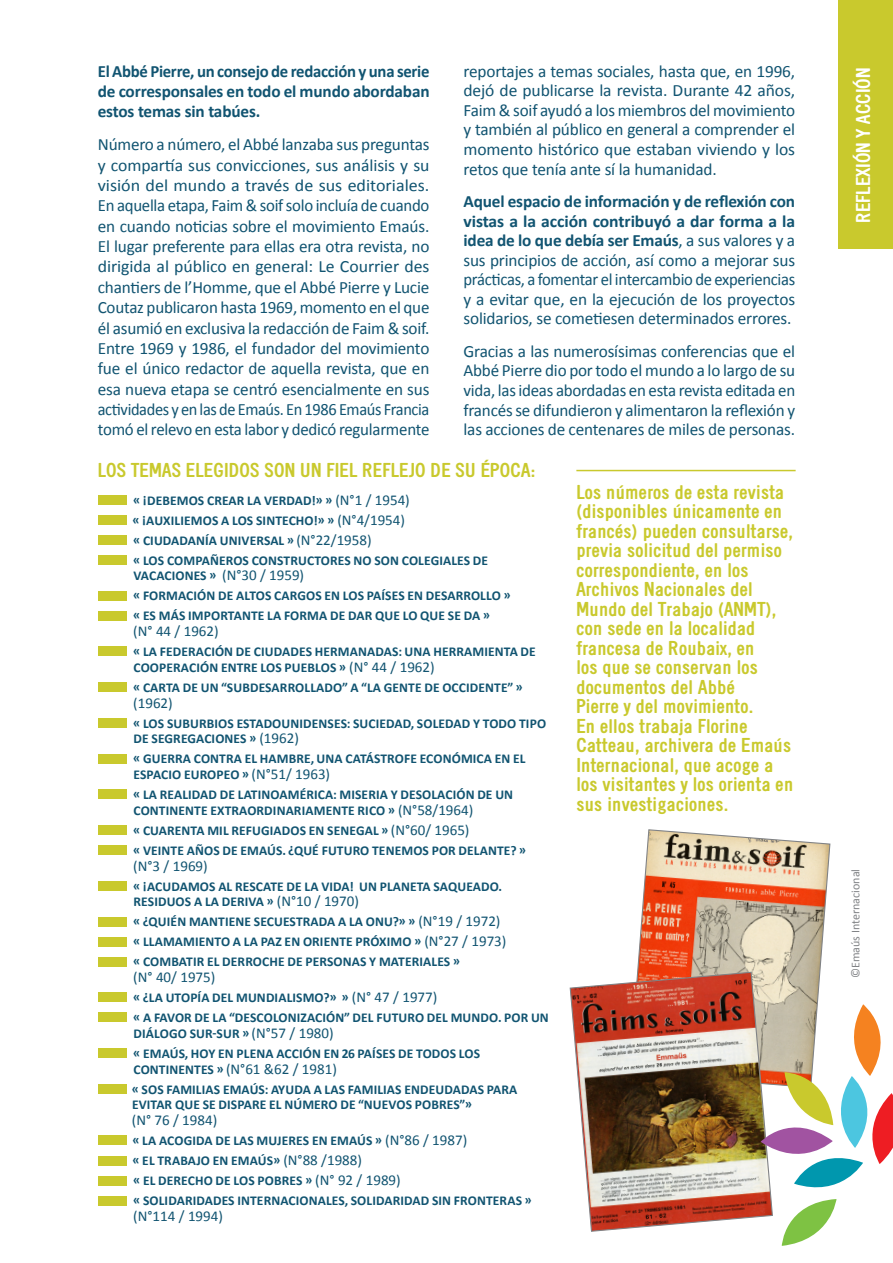
<style>
.page{position:relative;width:893px;height:1263px;background:#fff}
.page>*{position:absolute;margin:0;border:0;box-sizing:border-box;transform-origin:0 0}
.t1{font:700 19.5px/19.5px "Emmaus";color:#c9c92d}
.t2{font:700 19.5px "Emmaus";letter-spacing:-.01em;color:#fff}
.t3{font:17.25px/19.6px "Calibri";letter-spacing:-.01em;color:#115471;text-align:justify}
.t4{font:700 17.25px/20.4px "Calibri";letter-spacing:-.01em;color:#115471;text-align:justify}
.t5{font:15px "Calibri";color:#115471}
.t6{font:700 13.5px/15.8px "Calibri";letter-spacing:.01em;color:#115471}
.t7{font:12px "Calibri";color:#808285}
.s1{font-weight:700}
.s2{font-weight:400;font-size:15px}
.s3{font-weight:700;font-size:13.5px}
</style>
<div class="page">
<div style="left:839px;top:0;width:54px;height:248px;background:#c9c92d"></div>
<div style="left:98px;top:495px;width:28px;height:9px;background:#c9c92d"></div>
<div style="left:98px;top:515px;width:28px;height:9px;background:#c9c92d"></div>
<div style="left:98px;top:535px;width:28px;height:9px;background:#c9c92d"></div>
<div style="left:98px;top:555px;width:28px;height:9px;background:#c9c92d"></div>
<div style="left:98px;top:591px;width:28px;height:9px;background:#c9c92d"></div>
<div style="left:98px;top:611px;width:28px;height:9px;background:#c9c92d"></div>
<div style="left:98px;top:647px;width:28px;height:9px;background:#c9c92d"></div>
<div style="left:98px;top:682px;width:28px;height:10px;background:#c9c92d"></div>
<div style="left:98px;top:718px;width:28px;height:9px;background:#c9c92d"></div>
<div style="left:98px;top:754px;width:28px;height:9px;background:#c9c92d"></div>
<div style="left:98px;top:790px;width:28px;height:9px;background:#c9c92d"></div>
<div style="left:98px;top:825px;width:28px;height:10px;background:#c9c92d"></div>
<div style="left:98px;top:845px;width:28px;height:10px;background:#c9c92d"></div>
<div style="left:98px;top:881px;width:28px;height:9px;background:#c9c92d"></div>
<div style="left:98px;top:917px;width:28px;height:9px;background:#c9c92d"></div>
<div style="left:98px;top:937px;width:28px;height:9px;background:#c9c92d"></div>
<div style="left:98px;top:957px;width:28px;height:9px;background:#c9c92d"></div>
<div style="left:98px;top:993px;width:28px;height:9px;background:#c9c92d"></div>
<div style="left:98px;top:1013px;width:28px;height:9px;background:#c9c92d"></div>
<div style="left:98px;top:1048px;width:28px;height:10px;background:#c9c92d"></div>
<div style="left:98px;top:1084px;width:28px;height:9px;background:#c9c92d"></div>
<div style="left:98px;top:1136px;width:28px;height:9px;background:#c9c92d"></div>
<div style="left:98px;top:1156px;width:28px;height:9px;background:#c9c92d"></div>
<div style="left:98px;top:1176px;width:28px;height:9px;background:#c9c92d"></div>
<div style="left:98px;top:1196px;width:28px;height:9px;background:#c9c92d"></div>
<svg style="left:637px;top:829px;width:194px;height:175px;background:#d8a98d"></svg>
<img style="left:569px;top:971px;width:204px;height:261px">
<hr style="left:576px;top:470px;width:220px;height:1px;background:#c9c92d">
<svg style="left:761px;top:1004px;width:132px;height:242px"></svg>
<p class="t4" style="left:98px;top:60px;width:333px">El Abbé Pierre, un consejo de redacción y una serie de corresponsales en todo el mundo abordaban estos temas sin tabúes.</p>
<p class="t3" style="left:98px;top:135px;width:333px;line-height:20.4px">Número a número, el Abbé lanzaba sus preguntas y compartía sus convicciones, sus análisis y su visión del mundo a través de sus editoriales.<br>En aquella etapa, Faim &amp; soif solo incluía de cuando en cuando noticias sobre el movimiento Emaús.<br>El lugar preferente para ellas era otra revista, no dirigida al público en general: Le Courrier des chantiers de l’Homme, que el Abbé Pierre y Lucie Coutaz publicaron hasta 1969, momento en el que él asumió en exclusiva la redacción de Faim &amp; soif.<br>Entre 1969 y 1986, el fundador del movimiento fue el único redactor de aquella revista, que en esa nueva etapa se centró esencialmente en sus actividades y en las de Emaús. En 1986 Emaús Francia tomó el relevo en esta labor y dedicó regularmente</p>
<p class="t3" style="left:463px;top:61px;width:333px">reportajes a temas sociales, hasta que, en 1996, dejó de publicarse la revista. Durante 42 años, Faim &amp; soif ayudó a los miembros del movimiento y también al público en general a comprender el momento histórico que estaban viviendo y los retos que tenía ante sí la humanidad.</p>
<p class="t3" style="left:463px;top:191px;width:333px"><span class="s1">Aquel espacio de información y de reflexión con vistas a la acción contribuyó a dar forma a la idea de lo que debía ser Emaús</span>, a sus valores y a sus principios de acción, así como a mejorar sus prácticas, a fomentar el intercambio de experiencias y a evitar que, en la ejecución de los proyectos solidarios, se cometiesen determinados errores.</p>
<p class="t3" style="left:463px;top:341px;width:333px">Gracias a las numerosísimas conferencias que el Abbé Pierre dio por todo el mundo a lo largo de su vida, las ideas abordadas en esta revista editada en francés se difundieron y alimentaron la reflexión y las acciones de centenares de miles de personas.</p>
<p class="t1" style="left:98px;top:460px;width:439px">LOS TEMAS ELEGIDOS SON UN FIEL REFLEJO DE SU ÉPOCA:</p>
<p class="t1" style="left:576px;top:482px;width:219px">Los números de esta revista (disponibles únicamente en francés) pueden consultarse, previa solicitud del permiso correspondiente, en los<br>Archivos Nacionales del<br>Mundo del Trabajo (ANMT), con sede en la localidad francesa de Roubaix, en<br>los que se conservan los documentos del Abbé<br>Pierre y del movimiento.<br>En ellos trabaja Florine<br>Catteau, archivera de Emaús<br>Internacional, que acoge a los visitantes y los orienta en sus investigaciones.</p>
<p class="t6" style="left:133px;top:491px;width:278px">« ¡DEBEMOS CREAR LA VERDAD!» » <span class="s2">(N°1 / 1954)</span></p>
<p class="t6" style="left:133px;top:511px;width:274px">« ¡AUXILIEMOS A LOS SINTECHO!» » <span class="s2">(N°4/1954)</span></p>
<p class="t6" style="left:133px;top:531px;width:240px">« CIUDADANÍA UNIVERSAL » <span class="s2">(N°22/1958)</span></p>
<p class="t6" style="left:133px;top:551px;width:356px">« LOS COMPAÑEROS CONSTRUCTORES NO SON COLEGIALES DE<br>VACACIONES » <span class="s2">(N°30 / 1959)</span></p>
<p class="t6" style="left:133px;top:587px;width:379px">« FORMACIÓN DE ALTOS CARGOS EN LOS PAÍSES EN DESARROLLO »</p>
<p class="t6" style="left:133px;top:607px;width:358px">« ES MÁS IMPORTANTE LA FORMA DE DAR QUE LO QUE SE DA »</p>
<p class="t5" style="left:133px;top:621px;width:87px">(N° 44 / 1962)</p>
<p class="t6" style="left:133px;top:643px;width:404px">« LA FEDERACIÓN DE CIUDADES HERMANADAS: UNA HERRAMIENTA DE<br>COOPERACIÓN ENTRE LOS PUEBLOS » <span class="s2">(N° 44 / 1962)</span></p>
<p class="t6" style="left:133px;top:679px;width:391px">« CARTA DE UN “SUBDESARROLLADO” A “LA GENTE DE OCCIDENTE” »</p>
<p class="t5" style="left:133px;top:693px;width:41px">(1962)</p>
<p class="t6" style="left:133px;top:714px;width:414px">« LOS SUBURBIOS ESTADOUNIDENSES: SUCIEDAD, SOLEDAD Y TODO TIPO<br>DE SEGREGACIONES » <span class="s2">(1962)</span></p>
<p class="t6" style="left:133px;top:750px;width:394px">« GUERRA CONTRA EL HAMBRE, UNA CATÁSTROFE ECONÓMICA EN EL<br>ESPACIO EUROPEO » <span class="s2">(N°51/ 1963)</span></p>
<p class="t6" style="left:133px;top:786px;width:381px">« LA REALIDAD DE LATINOAMÉRICA: MISERIA Y DESOLACIÓN DE UN<br>CONTINENTE EXTRAORDINARIAMENTE RICO » <span class="s2">(N°58/1964)</span></p>
<p class="t6" style="left:133px;top:822px;width:338px">« CUARENTA MIL REFUGIADOS EN SENEGAL » <span class="s2">(N°60/ 1965)</span></p>
<p class="t6" style="left:133px;top:842px;width:394px">« VEINTE AÑOS DE EMAÚS. ¿QUÉ FUTURO TENEMOS POR DELANTE? »</p>
<p class="t5" style="left:133px;top:856px;width:76px">(N°3 / 1969)</p>
<p class="t6" style="left:133px;top:877px;width:370px">« ¡ACUDAMOS AL RESCATE DE LA VIDA! UN PLANETA SAQUEADO.<br>RESIDUOS A LA DERIVA » <span class="s2">(N°10 / 1970)</span></p>
<p class="t6" style="left:133px;top:913px;width:369px">« ¿QUIÉN MANTIENE SECUESTRADA A LA ONU?» » <span class="s2">(N°19 / 1972)</span></p>
<p class="t6" style="left:133px;top:933px;width:375px">« LLAMAMIENTO A LA PAZ EN ORIENTE PRÓXIMO » <span class="s2">(N°27 / 1973)</span></p>
<p class="t6" style="left:133px;top:953px;width:328px">« COMBATIR EL DERROCHE DE PERSONAS Y MATERIALES »</p>
<p class="t5" style="left:133px;top:968px;width:84px">(N° 40/ 1975)</p>
<p class="t6" style="left:133px;top:989px;width:306px">« ¿LA UTOPÍA DEL MUNDIALISMO?» » <span class="s2">(N° 47 / 1977)</span></p>
<p class="t6" style="left:133px;top:1009px;width:417px">« A FAVOR DE LA “DESCOLONIZACIÓN” DEL FUTURO DEL MUNDO. POR UN<br>DIÁLOGO SUR-SUR » <span class="s2">(N°57 / 1980)</span></p>
<p class="t6" style="left:133px;top:1045px;width:348px">« EMAÚS, HOY EN PLENA ACCIÓN EN 26 PAÍSES DE TODOS LOS</p>
<p class="t5" style="left:134px;top:1059px;width:205px"><span class="s3">CONTINENTES »</span> (N°61 &amp;62 / 1981)</p>
<p class="t6" style="left:132px;top:1080px;width:387px">« SOS FAMILIAS EMAÚS: AYUDA A LAS FAMILIAS ENDEUDADAS PARA<br>EVITAR QUE SE DISPARE EL NÚMERO DE “NUEVOS POBRES”»</p>
<p class="t5" style="left:132px;top:1111px;width:87px">(N° 76 / 1984)</p>
<p class="t6" style="left:133px;top:1132px;width:336px">« LA ACOGIDA DE LAS MUJERES EN EMAÚS » <span class="s2">(N°86 / 1987)</span></p>
<p class="t6" style="left:133px;top:1152px;width:231px">« EL TRABAJO EN EMAÚS» <span class="s2">(N°88 /1988)</span></p>
<p class="t6" style="left:133px;top:1172px;width:269px">« EL DERECHO DE LOS POBRES » <span class="s2">(N° 92 / 1989)</span></p>
<p class="t6" style="left:133px;top:1192px;width:400px">« SOLIDARIDADES INTERNACIONALES, SOLIDARIDAD SIN FRONTERAS »</p>
<p class="t5" style="left:133px;top:1206px;width:91px">(N°114 / 1994)</p>
<p class="t2" style="left:852px;top:223px;width:157px;rotate:-90deg">REFLEXIÓN Y ACCIÓN</p>
<p class="t7" style="left:848px;top:978px;width:111px;rotate:-90deg">©Emaús Internacional</p>
</div>
